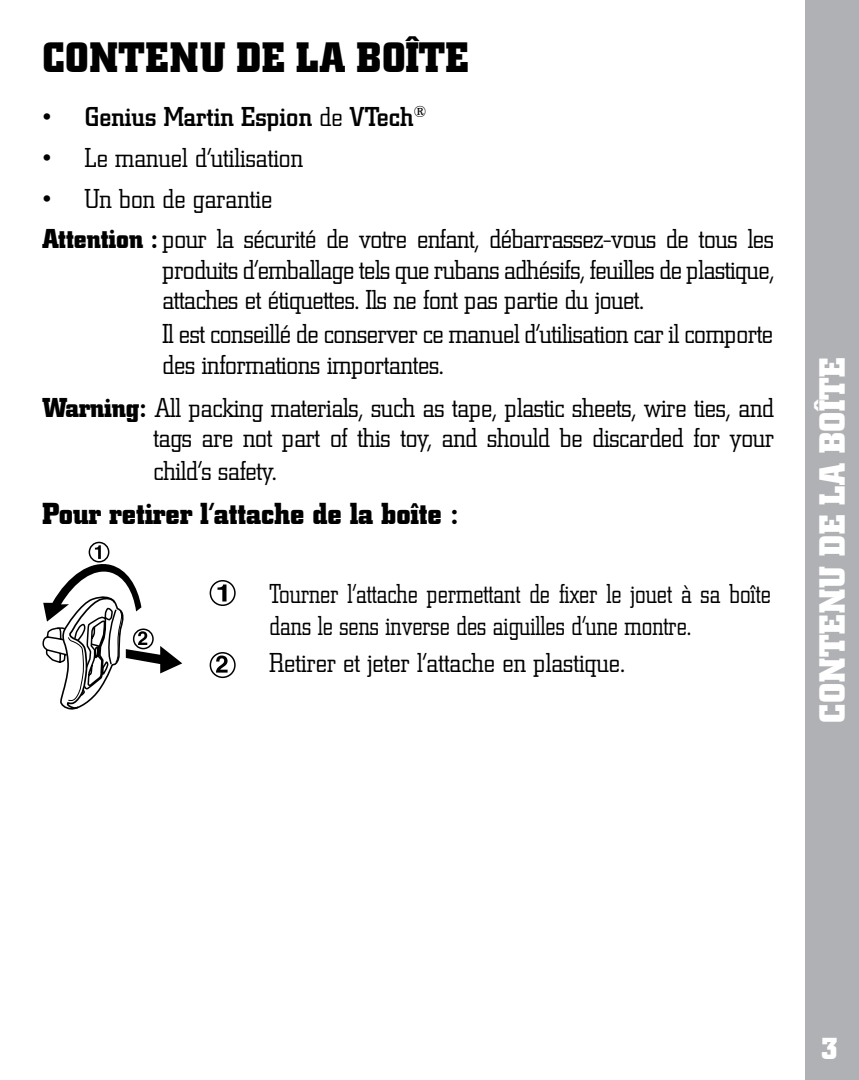
<style>
.page{position:relative;width:859px;height:1080px;background:#fff}
.page>*{position:absolute;margin:0;border:0;box-sizing:border-box;transform-origin:0 0}
.t1{font:700 42px "City";letter-spacing:.02em;color:#000}
.t2{font:700 36px "City";letter-spacing:.02em;color:#fff}
.t3{font:700 30px "City";color:#000}
.t4{font:700 30px "City";color:#fff}
.t5{font:300 27px/30.3px "City";letter-spacing:-.01em;color:#000}
.t6{font:300 27px/32.4px "City";letter-spacing:-.01em;color:#000;scale:.9 1}
.t7{font:500 27px "City";color:#000}
.s1{font-weight:300}
.s2{font-weight:700}
</style>
<div class="page">
<div style="left:806px;top:0;width:53px;height:1080px;background:#afb1b4"></div>
<div style="left:89px;top:542px;width:20px;height:21px;border:2px solid #000;border-radius:50%"></div>
<svg style="left:43px;top:545px;width:139px;height:165px"></svg>
<div style="left:133px;top:629px;width:21px;height:20px;border:2px solid #000;border-radius:50%"></div>
<div style="left:210px;top:580px;width:26px;height:26px;border:2px solid #000;border-radius:50%"></div>
<svg style="left:217px;top:585px;width:9px;height:16px"></svg>
<svg style="left:216px;top:656px;width:12px;height:17px"></svg>
<div style="left:210px;top:652px;width:26px;height:26px;border:2px solid #000;border-radius:50%"></div>
<h1 class="t1" style="left:42px;top:34px;width:428px">CONTENU DE LA BOÎTE</h1>
<p class="t7" style="left:42px;top:102px;width:386px"><span class="s1">•</span> Genius Martin Espion <span class="s1">de</span> VTech<sup>®</sup></p>
<p class="t5" style="left:42px;top:143px;width:262px">• Le manuel d’utilisation</p>
<p class="t5" style="left:42px;top:179px;width:733px;line-height:40.8px">• Un bon de garantie<br><span class="s2">Attention :</span> pour la sécurité de votre enfant, débarrassez-vous de tous les</p>
<p class="t5" style="left:162px;top:255px;width:613px">produits d’emballage tels que rubans adhésifs, feuilles de plastique, attaches et étiquettes. Ils ne font pas partie du jouet.</p>
<p class="t5" style="left:162px;top:320px;width:612px">Il est conseillé de conserver ce manuel d’utilisation car il comporte des informations importantes.</p>
<p class="t5" style="left:153px;top:393px;width:622px;line-height:31.2px;text-align:justify;text-indent:-111px"><span class="s2">Warning:</span> All packing materials, such as tape, plastic sheets, wire ties, and tags are not part of this toy, and should be discarded for your child’s safety.</p>
<p class="t3" style="left:42px;top:497px;width:417px">Pour retirer l’attache de la boîte :</p>
<p class="t6" style="left:270px;top:578px;width:558px">Tourner l’attache permettant de fixer le jouet à sa boîte dans le sens inverse des aiguilles d’une montre.</p>
<p class="t5" style="left:270px;top:648px;width:357px">Retirer et jeter l’attache en plastique.</p>
<h2 class="t2" style="left:812px;top:723px;width:367px;rotate:-90deg">CONTENU DE LA BOÎTE</h2>
<p class="t4" style="left:821px;top:1032px;width:19px">3</p>
</div>
